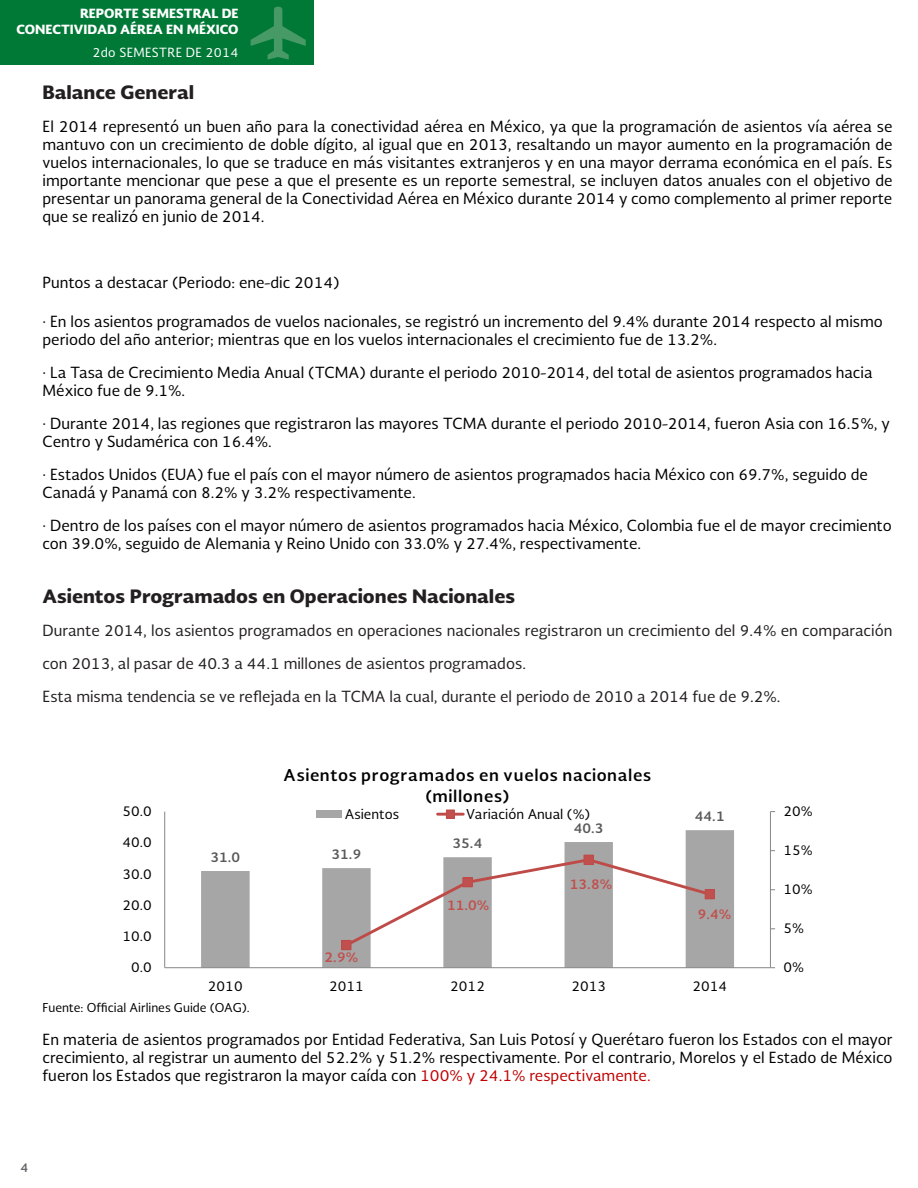
<style>
.page{position:relative;width:918px;height:1188px;background:#fff}
.page>*{position:absolute;margin:0;border:0;box-sizing:border-box;transform-origin:0 0}
.Heading_1{font:900 18px "Soberana Sans";color:#231f20}
.t1{font:700 16.05px/21px "Soberana Sans";letter-spacing:.04em;color:#000;text-align:center}
.t2{font:15px/18px "Soberana Sans";color:#000}
.t3{font:15px "Soberana Sans";color:#231f20}
.t4{font:13.35px "Soberana Sans";color:#000}
.t5{font:700 13.35px "Soberana Sans";color:#595959}
.t6{font:700 13.35px "Soberana Sans";color:#c0504d}
.t7{font:900 12.45px/15.6px "Soberana Sans";color:#fff;text-align:right}
.t8{font:12.45px "Soberana Sans";letter-spacing:.02em;color:#fff}
.t9{font:12px "Soberana Sans";color:#000}
.Estilo_de_párrafo_1{font:700 12px "Soberana Sans";color:#63656a}
.s1{color:#c00000}
</style>
<div class="page">
<div style="left:0;top:0;width:313px;height:65px;background:#007836"></div>
<svg style="left:251px;top:6px;width:55px;height:54px"></svg>
<svg style="left:201px;top:830px;width:533px;height:137px"></svg>
<hr style="left:770px;top:812px;width:1px;height:156px;background:#868686">
<hr style="left:164px;top:812px;width:1px;height:156px;background:#868686">
<hr style="left:165px;top:967px;width:605px;height:1px;background:#868686">
<svg style="left:343px;top:857px;width:370px;height:92px"></svg>
<div style="left:342px;top:940px;width:9px;height:10px;background:#c0504d"></div>
<div style="left:341px;top:940px;width:10px;height:10px;border:1px solid #be4b48"></div>
<div style="left:463px;top:878px;width:9px;height:9px;background:#c0504d"></div>
<div style="left:462px;top:877px;width:11px;height:10px;border:1px solid #be4b48"></div>
<div style="left:584px;top:855px;width:9px;height:9px;background:#c0504d"></div>
<div style="left:584px;top:855px;width:10px;height:10px;border:1px solid #be4b48"></div>
<div style="left:705px;top:890px;width:9px;height:9px;background:#c0504d"></div>
<div style="left:705px;top:889px;width:10px;height:10px;border:1px solid #be4b48"></div>
<div style="left:316px;top:810px;width:26px;height:8px;background:#a6a6a6"></div>
<hr style="left:438px;top:813px;width:25px;height:3px;background:#be4b48">
<div style="left:446px;top:810px;width:8px;height:8px;background:#c0504d"></div>
<p class="t7" style="left:16px;top:5px;width:224px">REPORTE SEMESTRAL DE<br>CONECTIVIDAD AÉREA EN MÉXICO</p>
<p class="t8" style="left:92px;top:45px;width:148px">2do SEMESTRE DE 2014</p>
<p class="Heading_1" style="left:43px;top:80px;width:153px">Balance General</p>
<p class="t2" style="left:43px;top:117px;width:852px;text-align:justify">El 2014 representó un buen año para la conectividad aérea en México, ya que la programación de asientos vía aérea se mantuvo con un crecimiento de doble dígito, al igual que en 2013, resaltando un mayor aumento en la programación de vuelos internacionales, lo que se traduce en más visitantes extranjeros y en una mayor derrama económica en el país. Es importante mencionar que pese a que el presente es un reporte semestral, se incluyen datos anuales con el objetivo de presentar un panorama general de la Conectividad Aérea en México durante 2014 y como complemento al primer reporte que se realizó en junio de 2014.</p>
<p class="t2" style="left:43px;top:273px;width:299px">Puntos a destacar (Periodo: ene-dic 2014)</p>
<p class="t2" style="left:43px;top:312px;width:842px">· En los asientos programados de vuelos nacionales, se registró un incremento del 9.4% durante 2014 respecto al mismo periodo del año anterior; mientras que en los vuelos internacionales el crecimiento fue de 13.2%.</p>
<p class="t2" style="left:43px;top:363px;width:832px">· La Tasa de Crecimiento Media Anual (TCMA) durante el periodo 2010-2014, del total de asientos programados hacia<br>México fue de 9.1%.</p>
<p class="t2" style="left:43px;top:414px;width:849px">· Durante 2014, las regiones que registraron las mayores TCMA durante el periodo 2010-2014, fueron Asia con 16.5%, y<br>Centro y Sudamérica con 16.4%.</p>
<p class="t2" style="left:43px;top:465px;width:827px">· Estados Unidos (EUA) fue el país con el mayor número de asientos programados hacia México con 69.7%, seguido de<br>Canadá y Panamá con 8.2% y 3.2% respectivamente.</p>
<p class="t2" style="left:43px;top:516px;width:851px">· Dentro de los países con el mayor número de asientos programados hacia México, Colombia fue el de mayor crecimiento con 39.0%, seguido de Alemania y Reino Unido con 33.0% y 27.4%, respectivamente.</p>
<p class="Heading_1" style="left:43px;top:583px;width:474px">Asientos Programados en Operaciones Nacionales</p>
<p class="t3" style="left:43px;top:620px;width:851px">Durante 2014, los asientos programados en operaciones nacionales registraron un crecimiento del 9.4% en comparación</p>
<p class="t3" style="left:43px;top:654px;width:485px">con 2013, al pasar de 40.3 a 44.1 millones de asientos programados.</p>
<p class="t3" style="left:43px;top:687px;width:740px">Esta misma tendencia se ve reflejada en la TCMA la cual, durante el periodo de 2010 a 2014 fue de 9.2%.</p>
<p class="t2" style="left:562px;top:471px;width:5px">·</p>
<p class="t4" style="left:122px;top:802px;width:31px">50.0</p>
<p class="t4" style="left:122px;top:834px;width:31px">40.0</p>
<p class="t4" style="left:122px;top:865px;width:31px">30.0</p>
<p class="t4" style="left:122px;top:896px;width:31px">20.0</p>
<p class="t4" style="left:122px;top:927px;width:31px">10.0</p>
<p class="t4" style="left:131px;top:958px;width:22px">0.0</p>
<p class="t1" style="left:284px;top:764px;width:369px">Asientos programados en vuelos nacionales (millones)</p>
<p class="t4" style="left:345px;top:805px;width:56px">Asientos</p>
<p class="t4" style="left:466px;top:805px;width:126px">Variación Anual (%)</p>
<p class="t5" style="left:210px;top:848px;width:31px">31.0</p>
<p class="t5" style="left:332px;top:845px;width:31px">31.9</p>
<p class="t6" style="left:325px;top:948px;width:35px">2.9%</p>
<p class="t5" style="left:453px;top:834px;width:31px">35.4</p>
<p class="t6" style="left:447px;top:896px;width:44px">11.0%</p>
<p class="t5" style="left:574px;top:819px;width:31px">40.3</p>
<p class="t6" style="left:570px;top:874px;width:44px">13.8%</p>
<p class="t5" style="left:695px;top:807px;width:31px">44.1</p>
<p class="t6" style="left:698px;top:904px;width:35px">9.4%</p>
<p class="t4" style="left:208px;top:977px;width:36px">2010</p>
<p class="t4" style="left:329px;top:977px;width:36px">2011</p>
<p class="t4" style="left:450px;top:977px;width:36px">2012</p>
<p class="t4" style="left:571px;top:977px;width:36px">2013</p>
<p class="t4" style="left:693px;top:977px;width:36px">2014</p>
<p class="t4" style="left:783px;top:802px;width:31px">20%</p>
<p class="t4" style="left:783px;top:841px;width:31px">15%</p>
<p class="t4" style="left:783px;top:880px;width:31px">10%</p>
<p class="t4" style="left:783px;top:919px;width:22px">5%</p>
<p class="t4" style="left:783px;top:958px;width:22px">0%</p>
<p class="t9" style="left:43px;top:1000px;width:209px">Fuente: Official Airlines Guide (OAG).</p>
<p class="t2" style="left:43px;top:1030px;width:851px;text-align:justify">En materia de asientos programados por Entidad Federativa, San Luis Potosí y Querétaro fueron los Estados con el mayor crecimiento, al registrar un aumento del 52.2% y 51.2% respectivamente. Por el contrario, Morelos y el Estado de México fueron los Estados que registraron la mayor caída con <span class="s1">100% y 24.1% respectivamente.</span></p>
<p class="Estilo_de_párrafo_1" style="left:20px;top:1159px;width:9px">4</p>
</div>
